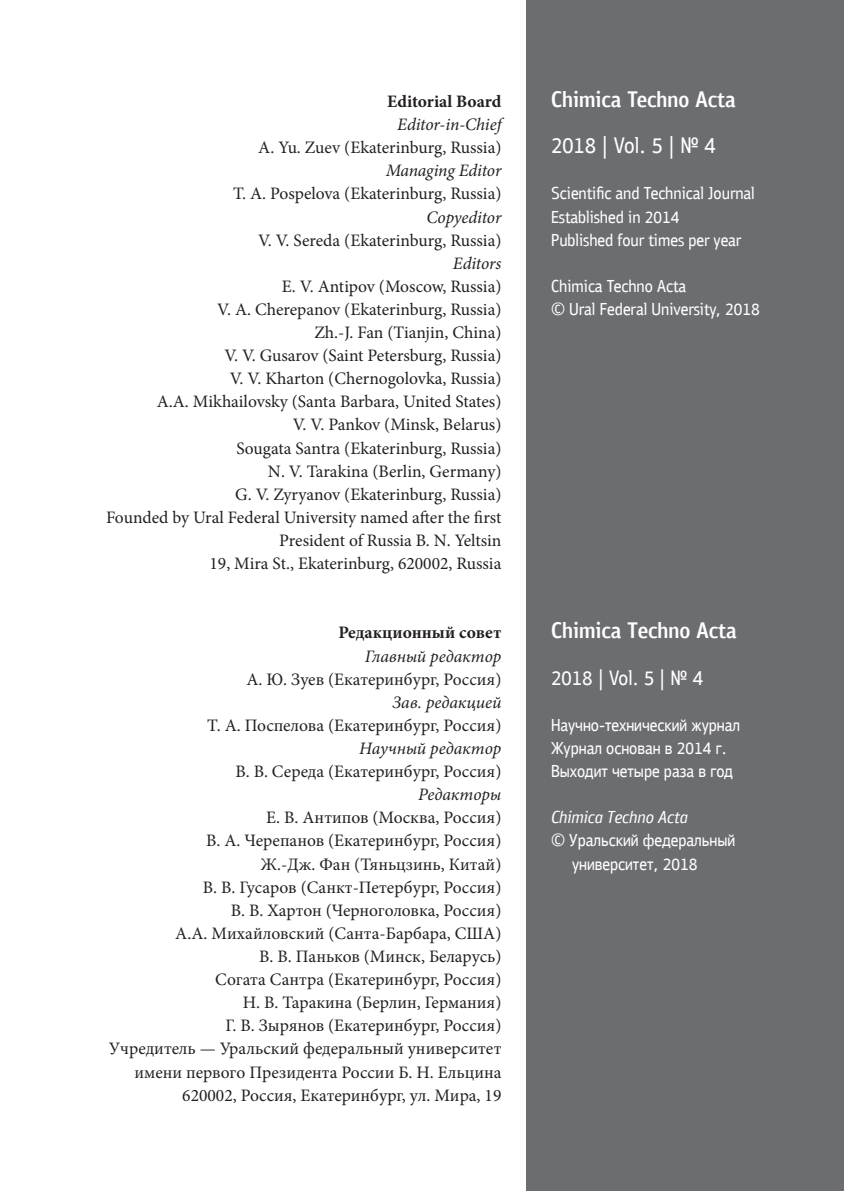
<style>
.page{position:relative;width:844px;height:1191px;background:#fff}
.page>*{position:absolute;margin:0;border:0;box-sizing:border-box;transform-origin:0 0}
.t1{font:500 22.75px "PF Bulletin Sans Pro";color:#fff}
.t2{font:17.5px/23.1px "Minion Pro";color:#231f20;text-align:right}
.t3{font:italic 17.5px "Minion Pro";letter-spacing:-.005em;color:#231f20}
.t4{font:700 17.5px "Minion Pro";color:#231f20}
.t5{font:17.5px "PF Bulletin Sans Pro";color:#fff}
.t6{font:italic 17.5px "PF Bulletin Sans Pro";color:#fff}
</style>
<div class="page">
<div style="left:526px;top:0;width:317px;height:1191px;background:#6c6d70"></div>
<p class="t4" style="left:387px;top:89px;width:116px">Editorial Board</p>
<p class="t3" style="left:397px;top:112px;width:106px">Editor-in-Chief</p>
<p class="t2" style="left:258px;top:136px;width:244px">A. Yu. Zuev (Ekaterinburg, Russia)</p>
<p class="t3" style="left:385px;top:159px;width:117px">Managing Editor</p>
<p class="t2" style="left:233px;top:182px;width:270px">T. A. Pospelova (Ekaterinburg, Russia)</p>
<p class="t3" style="left:426px;top:205px;width:76px">Copyeditor</p>
<p class="t2" style="left:258px;top:228px;width:245px">V. V. Sereda (Ekaterinburg, Russia)</p>
<p class="t3" style="left:453px;top:251px;width:50px">Editors</p>
<p class="t2" style="left:106px;top:275px;width:397px">E. V. Antipov (Moscow, Russia)<br>V. A. Cherepanov (Ekaterinburg, Russia)<br>Zh.-J. Fan (Tianjin, China)<br>V. V. Gusarov (Saint Petersburg, Russia)<br>V. V. Kharton (Chernogolovka, Russia)<br>A.A. Mikhailovsky (Santa Barbara, United States)<br>V. V. Pankov (Minsk, Belarus)<br>Sougata Santra (Ekaterinburg, Russia)<br>N. V. Tarakina (Berlin, Germany)<br>G. V. Zyryanov (Ekaterinburg, Russia)<br>Founded by Ural Federal University named after the first President of Russia B. N. Yeltsin<br>19, Mira St., Ekaterinburg, 620002, Russia</p>
<p class="t4" style="left:338px;top:620px;width:164px">Редакционный совет</p>
<p class="t3" style="left:364px;top:644px;width:138px">Главный редактор</p>
<p class="t2" style="left:246px;top:667px;width:256px">А. Ю. Зуев (Екатеринбург, Россия)</p>
<p class="t3" style="left:392px;top:690px;width:110px">Зав. редакцией</p>
<p class="t2" style="left:207px;top:714px;width:296px">Т. А. Поспелова (Екатеринбург, Россия)</p>
<p class="t3" style="left:359px;top:736px;width:144px">Научный редактор</p>
<p class="t2" style="left:235px;top:760px;width:267px">В. В. Середа (Екатеринбург, Россия)</p>
<p class="t3" style="left:418px;top:782px;width:85px">Редакторы</p>
<p class="t2" style="left:109px;top:806px;width:394px">Е. В. Антипов (Москва, Россия)<br>В. А. Черепанов (Екатеринбург, Россия)<br>Ж.-Дж. Фан (Тяньцзинь, Китай)<br>В. В. Гусаров (Санкт-Петербург, Россия)<br>В. В. Хартон (Черноголовка, Россия)<br>А.А. Михайловский (Санта-Барбара, США)<br>В. В. Паньков (Минск, Беларусь)<br>Согата Сантра (Екатеринбург, Россия)<br>Н. В. Таракина (Берлин, Германия)<br>Г. В. Зырянов (Екатеринбург, Россия)<br>Учредитель — Уральский федеральный университет имени первого Президента России Б. Н. Ельцина 620002, Россия, Екатеринбург, ул. Мира, 19</p>
<h1 class="t1" style="left:667px;top:86px;width:59px">■□ ▼</h1>
<p class="t5" style="left:623px;top:183px;width:10px">■</p>
<p class="t5" style="left:673px;top:183px;width:83px">■ ● □◆■●</p>
<p class="t5" style="left:558px;top:206px;width:43px">▲▼ ●▲</p>
<p class="t5" style="left:559px;top:230px;width:31px">◆●▲</p>
<p class="t5" style="left:622px;top:230px;width:33px">□◆ ▼</p>
<p class="t5" style="left:636px;top:276px;width:43px">■□ ▼</p>
<p class="t5" style="left:592px;top:299px;width:5px">●</p>
<p class="t5" style="left:643px;top:299px;width:67px">● ■❖ ▲▼</p>
<h1 class="t1" style="left:668px;top:617px;width:59px">■□ ▼</h1>
<p class="t6" style="left:637px;top:807px;width:44px">■□ ▼</p>
</div>
